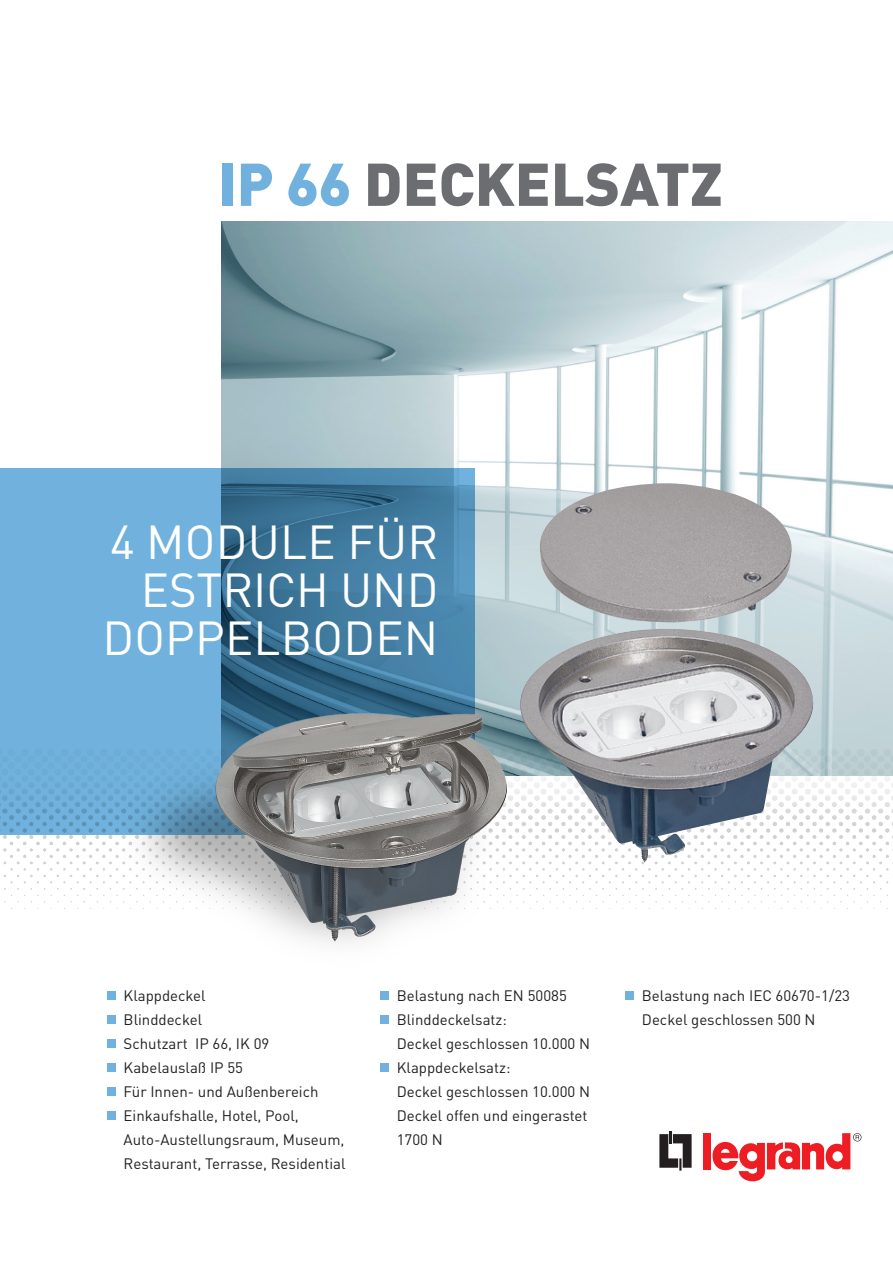
<style>
.page{position:relative;width:893px;height:1263px;background:#fff}
.page>*{position:absolute;margin:0;border:0;box-sizing:border-box;transform-origin:0 0}
.t1{font:900 59.4px "DIN Pro";color:#6c6d70}
.t2{font:47.1px/48.3px "DIN Pro";letter-spacing:.005em;color:#fff;text-align:right}
.t3{font:15px/24px "DIN Pro";color:#231f20}
.s1{color:#70b2dd}
</style>
<div class="page">
<svg style="left:659px;top:1131px;width:33px;height:40px"></svg>
<div style="left:703px;top:1133px;width:8px;height:36px;background:#ee1d23"></div>
<svg style="left:712px;top:1133px;width:149px;height:49px"></svg>
<img style="left:221px;top:221px;width:672px;height:529px">
<svg style="left:0;top:468px;width:474px;height:282px;background:#5997bf"></svg>
<div style="left:107px;top:1015px;width:8px;height:8px;background:#70b2dd"></div>
<div style="left:107px;top:1039px;width:8px;height:8px;background:#70b2dd"></div>
<div style="left:107px;top:1063px;width:8px;height:8px;background:#70b2dd"></div>
<div style="left:107px;top:1087px;width:8px;height:8px;background:#70b2dd"></div>
<div style="left:107px;top:1111px;width:8px;height:8px;background:#70b2dd"></div>
<div style="left:380px;top:1015px;width:8px;height:8px;background:#70b2dd"></div>
<div style="left:380px;top:1063px;width:8px;height:8px;background:#70b2dd"></div>
<img style="left:518px;top:750px;width:375px;height:153px">
<img style="left:0;top:750px;width:92px;height:153px">
<img style="left:92px;top:640px;width:426px;height:359px">
<div style="left:625px;top:991px;width:8px;height:8px;background:#70b2dd"></div>
<img style="left:519px;top:483px;width:303px;height:379px">
<h1 class="t1" style="left:218px;top:144px;width:506px"><span class="s1">IP 66</span> DECKELSATZ</h1>
<h2 class="t2" style="left:102px;top:516px;width:337px">4 MODULE FÜR<br>ESTRICH UND<br>DOPPELBODEN</h2>
<p class="t3" style="left:124px;top:983px;width:223px">Klappdeckel<br>Blinddeckel<br>Schutzart IP 66, IK 09<br>Kabelauslaß IP 55<br>Für Innen- und Außenbereich<br>Einkaufshalle, Hotel, Pool,<br>Auto-Austellungsraum, Museum,<br>Restaurant, Terrasse, Residential</p>
<p class="t3" style="left:397px;top:983px;width:195px">Belastung nach EN 50085<br>Blinddeckelsatz:<br>Deckel geschlossen 10.000 N<br>Klappdeckelsatz:<br>Deckel geschlossen 10.000 N<br>Deckel offen und eingerastet<br>1700 N</p>
<p class="t3" style="left:642px;top:983px;width:210px">Belastung nach IEC 60670-1/23<br>Deckel geschlossen 500 N</p>
</div>
